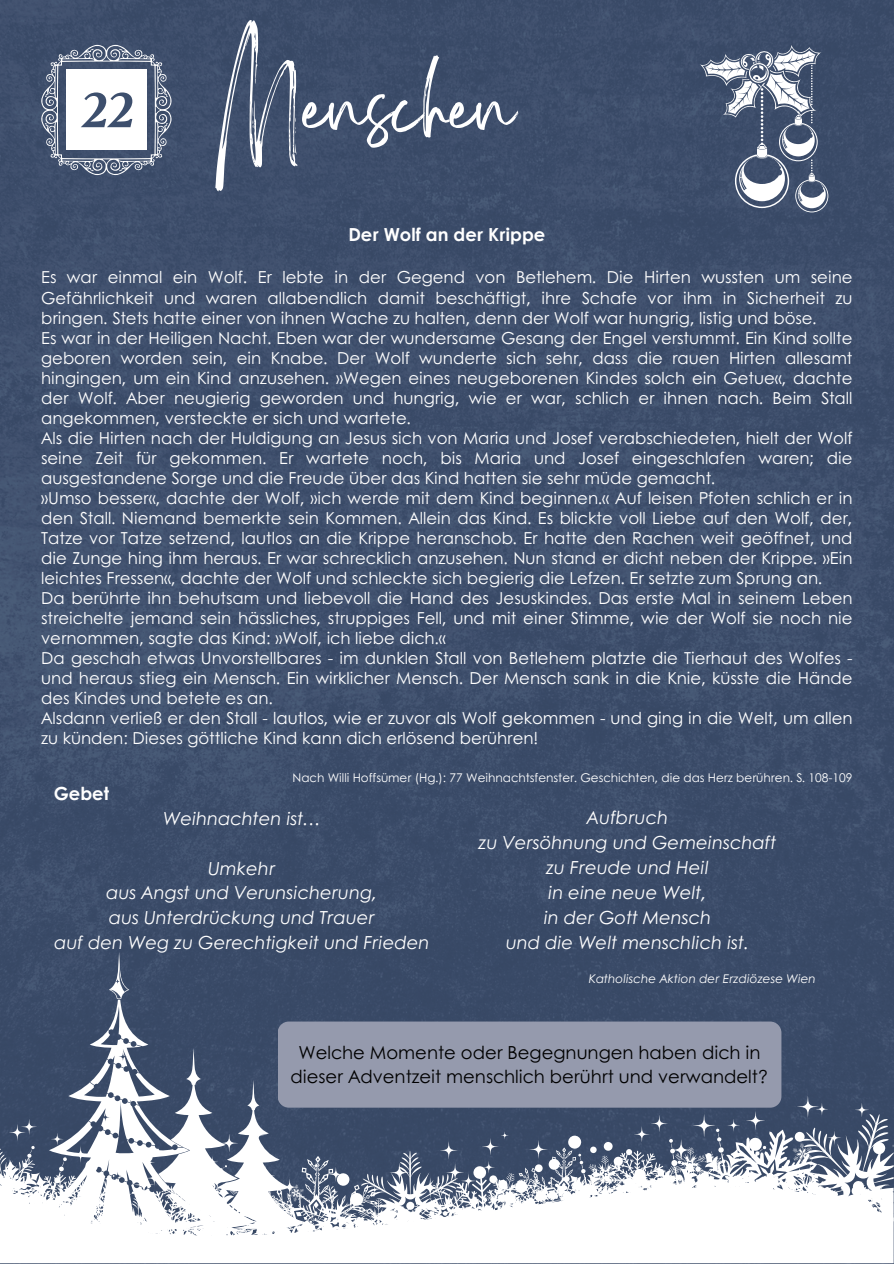
<style>
.page{position:relative;width:894px;height:1264px;background:#fff}
.page>*{position:absolute;margin:0;border:0;box-sizing:border-box;transform-origin:0 0}
.t1{font:87px "Sisterhood";color:#fff}
.t2{font:700 55.5px "Boston Angel";color:#3d4f6d}
.t3{font:italic 18px "Century Gothic";color:#fff}
.t4{font:18px/24.8px "Century Gothic";color:#000;text-align:center}
.t5{font:700 18px "Century Gothic";color:#fff}
.t6{font:16.5px/20px "Century Gothic";color:#fff;text-align:justify}
.t7{font:12px "Century Gothic";color:#fff}
.t8{font:italic 12px "Century Gothic";color:#fff}
</style>
<div class="page">
<div style="left:0;top:0;width:893px;height:1113px;background:#3d4e6b"></div>
<svg style="left:41px;top:45px;width:130px;height:130px"></svg>
<div style="left:66px;top:70px;width:81px;height:80px;background:#fff"></div>
<svg style="left:0;top:1113px;width:893px;height:123px"></svg>
<svg style="left:794px;top:1131px;width:10px;height:10px"></svg>
<svg style="left:748px;top:1137px;width:14px;height:14px"></svg>
<svg style="left:872px;top:1141px;width:13px;height:13px"></svg>
<div style="left:851px;top:1185px;width:10px;height:11px;background:#fff;border-radius:50%"></div>
<svg style="left:473px;top:1165px;width:13px;height:14px"></svg>
<div style="left:489px;top:1175px;width:8px;height:8px;background:#fff;border-radius:50%"></div>
<svg style="left:497px;top:1179px;width:10px;height:10px"></svg>
<svg style="left:514px;top:1180px;width:13px;height:13px"></svg>
<div style="left:534px;top:1164px;width:8px;height:8px;background:#fff;border-radius:50%"></div>
<svg style="left:548px;top:1158px;width:11px;height:12px"></svg>
<svg style="left:563px;top:1175px;width:6px;height:7px"></svg>
<svg style="left:567px;top:1135px;width:14px;height:13px"></svg>
<svg style="left:589px;top:1146px;width:7px;height:7px"></svg>
<svg style="left:603px;top:1141px;width:9px;height:9px"></svg>
<svg style="left:613px;top:1156px;width:10px;height:10px"></svg>
<svg style="left:625px;top:1148px;width:7px;height:7px"></svg>
<div style="left:633px;top:1168px;width:13px;height:12px;background:#fff;border-radius:5px"></div>
<div style="left:350px;top:1192px;width:13px;height:14px;background:#fff;border-radius:6px"></div>
<svg style="left:336px;top:1172px;width:14px;height:14px"></svg>
<svg style="left:705px;top:1152px;width:6px;height:7px"></svg>
<svg style="left:4px;top:1118px;width:27px;height:28px"></svg>
<svg style="left:16px;top:1113px;width:26px;height:26px"></svg>
<svg style="left:323px;top:1162px;width:25px;height:24px"></svg>
<svg style="left:309px;top:1158px;width:14px;height:14px"></svg>
<svg style="left:523px;top:1134px;width:30px;height:30px"></svg>
<svg style="left:498px;top:1128px;width:13px;height:13px"></svg>
<svg style="left:478px;top:1156px;width:21px;height:21px"></svg>
<svg style="left:456px;top:1168px;width:24px;height:25px"></svg>
<svg style="left:434px;top:1135px;width:29px;height:29px"></svg>
<svg style="left:413px;top:1170px;width:34px;height:34px"></svg>
<svg style="left:383px;top:1156px;width:32px;height:32px"></svg>
<svg style="left:822px;top:1126px;width:23px;height:23px"></svg>
<svg style="left:849px;top:1098px;width:24px;height:23px"></svg>
<div style="left:811px;top:1098px;width:21px;height:21px;background:#384965;border-radius:50%"></div>
<svg style="left:789px;top:1088px;width:36px;height:36px"></svg>
<svg style="left:628px;top:1121px;width:26px;height:26px"></svg>
<svg style="left:645px;top:1109px;width:28px;height:28px"></svg>
<svg style="left:663px;top:1132px;width:35px;height:35px"></svg>
<svg style="left:685px;top:1107px;width:37px;height:37px"></svg>
<svg style="left:723px;top:1114px;width:21px;height:21px"></svg>
<svg style="left:739px;top:1105px;width:31px;height:31px"></svg>
<svg style="left:440px;top:1157px;width:29px;height:29px"></svg>
<svg style="left:476px;top:1132px;width:28px;height:28px"></svg>
<svg style="left:328px;top:1185px;width:12px;height:12px"></svg>
<svg style="left:368px;top:1183px;width:13px;height:13px"></svg>
<svg style="left:109px;top:952px;width:20px;height:47px"></svg>
<svg style="left:21px;top:999px;width:196px;height:232px;fill:#3c4c69"></svg>
<svg style="left:158px;top:1047px;width:146px;height:181px"></svg>
<svg style="left:698px;top:45px;width:130px;height:167px"></svg>
<div style="left:277px;top:1021px;width:504px;height:86px;background:#959aad;border-radius:11px"></div>
<p class="t2" style="left:80px;top:76px;width:54px">22</p>
<p class="t1" style="left:222px;top:83px;width:294px">Menschen</p>
<p class="t5" style="left:348px;top:221px;width:198px">Der Wolf an der Krippe</p>
<p class="t6" style="left:41px;top:267px;width:812px">Es war einmal ein Wolf. Er lebte in der Gegend von Betlehem. Die Hirten wussten um seine Gefährlichkeit und waren allabendlich damit beschäftigt, ihre Schafe vor ihm in Sicherheit zu bringen. Stets hatte einer von ihnen Wache zu halten, denn der Wolf war hungrig, listig und böse.</p>
<p class="t6" style="left:41px;top:327px;width:812px">Es war in der Heiligen Nacht. Eben war der wundersame Gesang der Engel verstummt. Ein Kind sollte geboren worden sein, ein Knabe. Der Wolf wunderte sich sehr, dass die rauen Hirten allesamt hingingen, um ein Kind anzusehen. »Wegen eines neugeborenen Kindes solch ein Getue«, dachte der Wolf. Aber neugierig geworden und hungrig, wie er war, schlich er ihnen nach. Beim Stall angekommen, versteckte er sich und wartete.</p>
<p class="t6" style="left:41px;top:427px;width:812px">Als die Hirten nach der Huldigung an Jesus sich von Maria und Josef verabschiedeten, hielt der Wolf seine Zeit für gekommen. Er wartete noch, bis Maria und Josef eingeschlafen waren; die ausgestandene Sorge und die Freude über das Kind hatten sie sehr müde gemacht.</p>
<p class="t6" style="left:41px;top:487px;width:812px">»Umso besser«, dachte der Wolf, »ich werde mit dem Kind beginnen.« Auf leisen Pfoten schlich er in den Stall. Niemand bemerkte sein Kommen. Allein das Kind. Es blickte voll Liebe auf den Wolf, der, Tatze vor Tatze setzend, lautlos an die Krippe heranschob. Er hatte den Rachen weit geöffnet, und die Zunge hing ihm heraus. Er war schrecklich anzusehen. Nun stand er dicht neben der Krippe. »Ein leichtes Fressen«, dachte der Wolf und schleckte sich begierig die Lefzen. Er setzte zum Sprung an.</p>
<p class="t6" style="left:41px;top:587px;width:812px">Da berührte ihn behutsam und liebevoll die Hand des Jesuskindes. Das erste Mal in seinem Leben streichelte jemand sein hässliches, struppiges Fell, und mit einer Stimme, wie der Wolf sie noch nie vernommen, sagte das Kind: »Wolf, ich liebe dich.«</p>
<p class="t6" style="left:41px;top:647px;width:812px">Da geschah etwas Unvorstellbares - im dunklen Stall von Betlehem platzte die Tierhaut des Wolfes - und heraus stieg ein Mensch. Ein wirklicher Mensch. Der Mensch sank in die Knie, küsste die Hände des Kindes und betete es an.</p>
<p class="t6" style="left:41px;top:707px;width:812px">Alsdann verließ er den Stall - lautlos, wie er zuvor als Wolf gekommen - und ging in die Welt, um allen zu künden: Dieses göttliche Kind kann dich erlösend berühren!</p>
<p class="t7" style="left:292px;top:768px;width:561px">Nach Willi Hoffsümer (Hg.): 77 Weihnachtsfenster. Geschichten, die das Herz berühren. S. 108-109</p>
<p class="t5" style="left:54px;top:780px;width:57px">Gebet</p>
<p class="t3" style="left:163px;top:805px;width:159px">Weihnachten ist…</p>
<p class="t3" style="left:208px;top:854px;width:68px">Umkehr</p>
<p class="t3" style="left:106px;top:879px;width:273px">aus Angst und Verunsicherung,</p>
<p class="t3" style="left:108px;top:904px;width:267px">aus Unterdrückung und Trauer</p>
<p class="t3" style="left:54px;top:928px;width:376px">auf den Weg zu Gerechtigkeit und Frieden</p>
<p class="t3" style="left:586px;top:804px;width:83px">Aufbruch</p>
<p class="t3" style="left:478px;top:829px;width:299px">zu Versöhnung und Gemeinschaft</p>
<p class="t3" style="left:545px;top:854px;width:164px">zu Freude und Heil</p>
<p class="t3" style="left:547px;top:879px;width:160px">in eine neue Welt,</p>
<p class="t3" style="left:543px;top:904px;width:169px">in der Gott Mensch</p>
<p class="t3" style="left:505px;top:929px;width:245px">und die Welt menschlich ist.</p>
<p class="t8" style="left:588px;top:969px;width:228px">Katholische Aktion der Erzdiözese Wien</p>
<p class="t4" style="left:290px;top:1038px;width:479px">Welche Momente oder Begegnungen haben dich in dieser Adventzeit menschlich berührt und verwandelt?</p>
</div>
